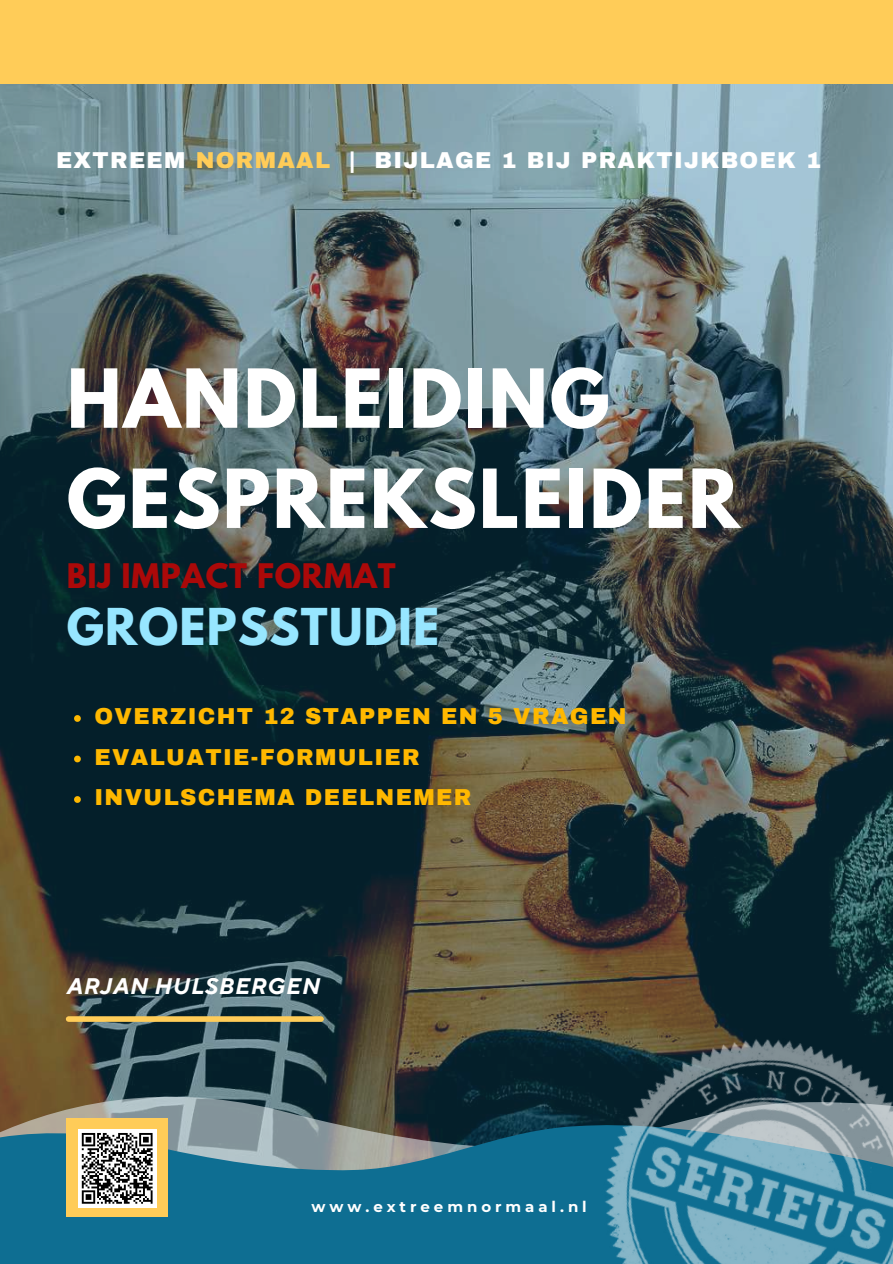
<style>
.page{position:relative;width:893px;height:1264px;background:#fff}
.page>*{position:absolute;margin:0;border:0;box-sizing:border-box;transform-origin:0 0}
.t1{font:700 72px/100.2px "League Spartan";letter-spacing:.025em;color:#fff}
.t2{font:700 45px "League Spartan";letter-spacing:.025em;color:#97e6ff}
.t3{font:700 30px "League Spartan";letter-spacing:.025em;color:#ab0909}
.t4{font:900 22.5px "Archivo";letter-spacing:.06em;color:#ffb800}
.t5{font:900 22.5px "Archivo";letter-spacing:.06em;color:#fff}
.t6{font:italic 700 22.5px "TT Norms Pro";letter-spacing:.035em;color:#fff}
.t7{font:700 15px "Montserrat";letter-spacing:.265em;color:#fff}
.s1{color:#ffcc58}
</style>
<div class="page">
<img style="left:0;top:84px;width:892px;height:998px">
<div style="left:0;top:0;width:892px;height:66px;background:#ffcc58"></div>
<svg style="left:0;top:1082px;width:566px;height:43px;background:#475352"></svg>
<svg style="left:0;top:1125px;width:566px;height:138px;background:#247491"></svg>
<img style="left:566px;top:1000px;width:326px;height:263px">
<div style="left:0;top:18px;width:892px;height:66px;background:#ffcc58"></div>
<svg style="left:74px;top:715px;width:7px;height:6px"></svg>
<svg style="left:74px;top:755px;width:7px;height:7px"></svg>
<svg style="left:74px;top:796px;width:7px;height:6px"></svg>
<div style="left:67px;top:1118px;width:101px;height:98px;background:#ffcc58"></div>
<div style="left:78px;top:1129px;width:78px;height:78px;background:#fff"></div>
<svg style="left:81px;top:1133px;width:72px;height:71px"></svg>
<div style="left:69px;top:1016px;width:252px;height:5px;background:#ffcc58"></div>
<h4 class="t5" style="left:56px;top:148px;width:766px">EXTREEM <span class="s1">NORMAAL</span> | BIJLAGE 1 BIJ PRAKTIJKBOEK 1</h4>
<h1 class="t1" style="left:67px;top:358px;width:674px">HANDLEIDING<br>GESPREKSLEIDER</h1>
<h1 class="t3" style="left:67px;top:560px;width:330px">BIJ IMPACT FORMAT</h1>
<h1 class="t2" style="left:67px;top:604px;width:374px">GROEPSSTUDIE</h1>
<h4 class="t4" style="left:94px;top:704px;width:533px">OVERZICHT 12 STAPPEN EN 5 VRAGEN</h4>
<h2 class="t4" style="left:94px;top:744px;width:327px">EVALUATIE-FORMULIER</h2>
<p class="t4" style="left:94px;top:785px;width:378px">INVULSCHEMA DEELNEMER</p>
<p class="t6" style="left:66px;top:972px;width:255px">ARJAN HULSBERGEN</p>
<h3 class="t7" style="left:311px;top:1196px;width:277px">www.extreemnormaal.nl</h3>
</div>
